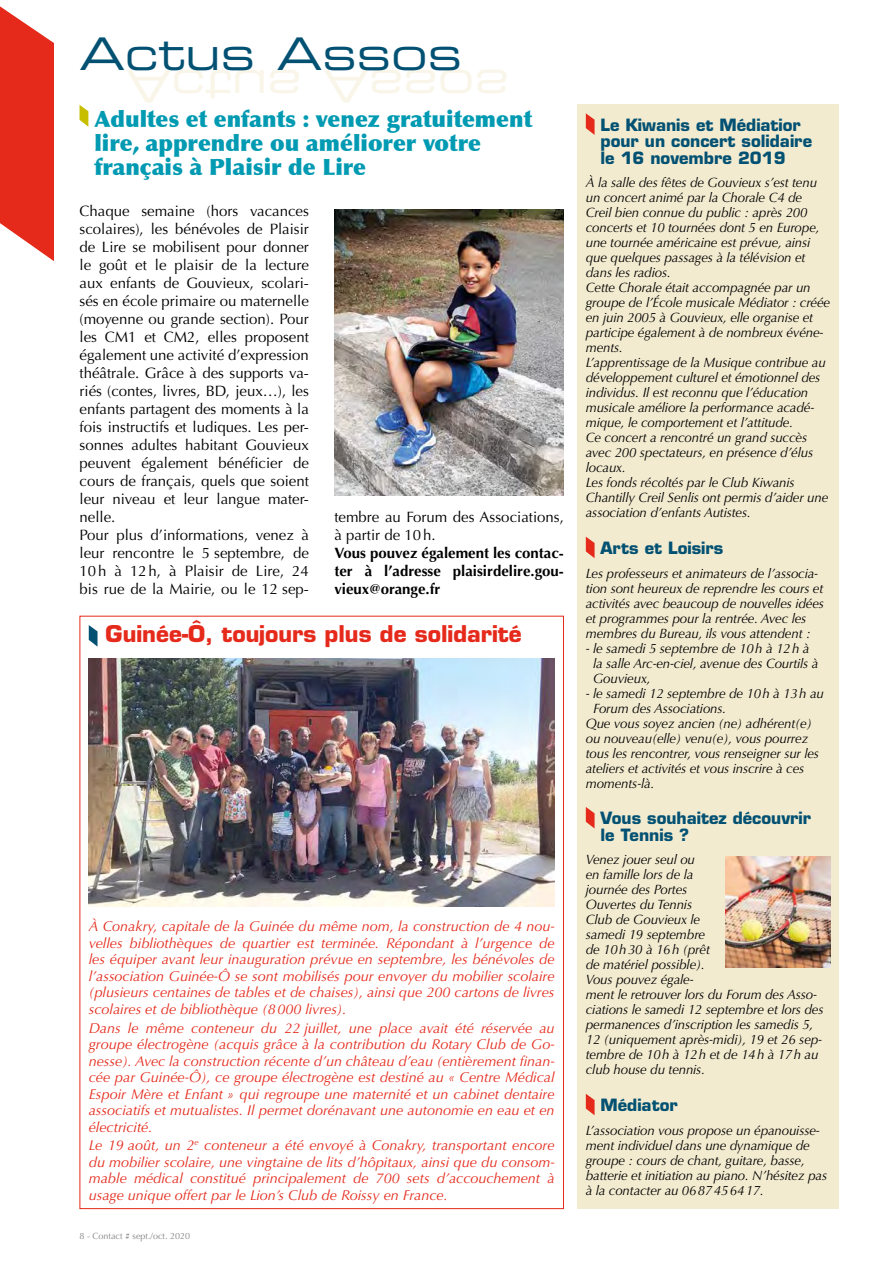
<style>
.page{position:relative;width:893px;height:1263px;background:#fff}
.page>*{position:absolute;margin:0;border:0;box-sizing:border-box;transform-origin:0 0}
.t1{font:45px "Eurostile Extended Two";color:#025173}
.t2{font:900 22.5px/24px "Optima";color:#009ab2}
.t3{font:700 22.5px "Eurostile LT Std";color:#e52a1b}
.t4{font:700 16.5px/16.5px "Eurostile LT Std";color:#025173}
.t5{font:15px/18px "Optima";color:#000}
.t6{font:700 15px/18px "Optima";color:#000;text-align:justify}
.t7{font:italic 14.25px/16.5px "Optima";color:#e52a1b;text-align:justify}
.t8{font:italic 13.5px/15px "Optima";letter-spacing:-.01em;color:#000}
.t9{font:9px "Optima";color:#878787}
</style>
<div class="page">
<svg style="left:0;top:6px;width:54px;height:255px;background:#e8493c"></svg>
<svg style="left:89px;top:625px;width:9px;height:22px"></svg>
<svg style="left:80px;top:105px;width:8px;height:22px"></svg>
<img style="left:89px;top:658px;width:466px;height:248px">
<div style="left:577px;top:105px;width:262px;height:1104px;background:#f3ebd0"></div>
<svg style="left:586px;top:113px;width:9px;height:22px"></svg>
<svg style="left:586px;top:537px;width:9px;height:21px"></svg>
<svg style="left:586px;top:807px;width:9px;height:21px"></svg>
<svg style="left:586px;top:1094px;width:9px;height:21px"></svg>
<img style="left:334px;top:209px;width:230px;height:287px">
<img style="left:725px;top:857px;width:105px;height:111px">
<h1 class="t1" style="left:80px;top:23px;width:384px">Actus Assos</h1>
<h2 class="t2" style="left:94px;top:107px;width:439px">Adultes et enfants : venez gratuitement lire, apprendre ou améliorer votre français à Plaisir de Lire</h2>
<p class="t5" style="left:80px;top:202px;width:231px">Chaque semaine (hors vacances scolaires), les bénévoles de Plaisir de Lire se mobilisent pour donner le goût et le plaisir de la lecture aux enfants de Gouvieux, scolari&shy;sés en école primaire ou maternelle (moyenne ou grande section). Pour les CM1 et CM2, elles proposent également une activité d’expression théâtrale. Grâce à des supports va&shy;riés (contes, livres, BD, jeux…), les enfants partagent des moments à la fois instructifs et ludiques. Les per&shy;sonnes adultes habitant Gouvieux peuvent également bénéficier de cours de français, quels que soient leur niveau et leur langue mater&shy;nelle.<br>Pour plus d’informations, venez à leur rencontre le 5 septembre, de<br>10h à 12h, à Plaisir de Lire, 24 bis rue de la Mairie, ou le 12 sep-</p>
<p class="t5" style="left:334px;top:508px;width:231px">tembre au Forum des Associations, à partir de 10h.</p>
<p class="t6" style="left:334px;top:544px;width:231px">Vous pouvez également les contac&shy;ter à l’adresse plaisirdelire.gou&shy;vieux@orange.fr</p>
<h2 class="t3" style="left:106px;top:620px;width:418px">Guinée-Ô, toujours plus de solidarité</h2>
<p class="t7" style="left:89px;top:918px;width:467px">À Conakry, capitale de la Guinée du même nom, la construction de 4 nou&shy;velles bibliothèques de quartier est terminée. Répondant à l’urgence de les équiper avant leur inauguration prévue en septembre, les bénévoles de l’association Guinée-Ô se sont mobilisés pour envoyer du mobilier scolaire (plusieurs centaines de tables et de chaises), ainsi que 200 cartons de livres scolaires et de bibliothèque (8000 livres).</p>
<p class="t7" style="left:89px;top:1020px;width:467px">Dans le même conteneur du 22 juillet, une place avait été réservée au groupe électrogène (acquis grâce à la contribution du Rotary Club de Go&shy;nesse). Avec la construction récente d’un château d’eau (entièrement finan&shy;cée par Guinée-Ô), ce groupe électrogène est destiné au « Centre Médical Espoir Mère et Enfant » qui regroupe une maternité et un cabinet dentaire associatifs et mutualistes. Il permet dorénavant une autonomie en eau et en électricité.</p>
<p class="t7" style="left:89px;top:1137px;width:467px">Le 19 août, un 2<sup>e</sup> conteneur a été envoyé à Conakry, transportant encore du mobilier scolaire, une vingtaine de lits d’hôpitaux, ainsi que du consom&shy;mable médical constitué principalement de 700 sets d’accouchement à usage unique offert par le Lion’s Club de Roissy en France.</p>
<p class="t9" style="left:80px;top:1231px;width:112px">8 - Contact # sept./oct. 2020</p>
<p class="t4" style="left:600px;top:116px;width:213px">Le Kiwanis et Médiatior pour un concert solidaire le 16 novembre 2019</p>
<p class="t8" style="left:586px;top:175px;width:246px">À la salle des fêtes de Gouvieux s’est tenu un concert animé par la Chorale C4 de Creil bien connue du public : après 200 concerts et 10 tournées dont 5 en Europe, une tournée américaine est prévue, ainsi que quelques passages à la télévision et dans les radios.<br>Cette Chorale était accompagnée par un groupe de l’École musicale Médiator : créée en juin 2005 à Gouvieux, elle organise et participe également à de nombreux événe&shy;ments.<br>L’apprentissage de la Musique contribue au développement culturel et émotionnel des individus. Il est reconnu que l’éducation musicale améliore la performance acadé&shy;mique, le comportement et l’attitude.<br>Ce concert a rencontré un grand succès avec 200 spectateurs, en présence d’élus locaux.<br>Les fonds récoltés par le Club Kiwanis Chantilly Creil Senlis ont permis d’aider une association d’enfants Autistes.</p>
<p class="t4" style="left:600px;top:540px;width:124px">Arts et Loisirs</p>
<p class="t8" style="left:586px;top:565px;width:240px">Les professeurs et animateurs de l’associa&shy;tion sont heureux de reprendre les cours et activités avec beaucoup de nouvelles idées et programmes pour la rentrée. Avec les membres du Bureau, ils vous attendent :</p>
<p class="t8" style="left:593px;top:640px;width:227px;text-indent:-7px">- le samedi 5 septembre de 10h à 12h à la salle Arc-en-ciel, avenue des Courtils à<br>Gouvieux,</p>
<p class="t8" style="left:586px;top:685px;width:240px">- le samedi 12 septembre de 10h à 13h au</p>
<p class="t8" style="left:593px;top:700px;width:135px">Forum des Associations.</p>
<p class="t8" style="left:586px;top:715px;width:228px">Que vous soyez ancien (ne) adhérent(e)</p>
<p class="t8" style="left:586px;top:730px;width:224px">ou nouveau(elle) venu(e), vous pourrez</p>
<p class="t8" style="left:586px;top:745px;width:235px">tous les rencontrer, vous renseigner sur les</p>
<p class="t8" style="left:586px;top:760px;width:220px">ateliers et activités et vous inscrire à ces</p>
<p class="t8" style="left:586px;top:775px;width:70px">moments-là.</p>
<p class="t4" style="left:600px;top:810px;width:212px">Vous souhaitez découvrir le Tennis ?</p>
<p class="t8" style="left:586px;top:852px;width:239px">Venez jouer seul ou<br>en famille lors de la<br>journée des Portes<br>Ouvertes du Tennis<br>Club de Gouvieux le<br>samedi 19 septembre<br>de 10h30 à 16h (prêt<br>de matériel possible).<br>Vous pouvez égale-<br>ment le retrouver lors du Forum des Asso&shy;ciations le samedi 12 septembre et lors des permanences d’inscription les samedis 5,<br>12 (uniquement après-midi), 19 et 26 sep&shy;tembre de 10h à 12h et de 14h à 17h au club house du tennis.</p>
<p class="t4" style="left:600px;top:1097px;width:79px">Médiator</p>
<p class="t8" style="left:586px;top:1122px;width:243px">L’association vous propose un épanouisse&shy;ment individuel dans une dynamique de groupe : cours de chant, guitare, basse, batterie et initiation au piano. N’hésitez pas à la contacter au 0687456417.</p>
</div>
